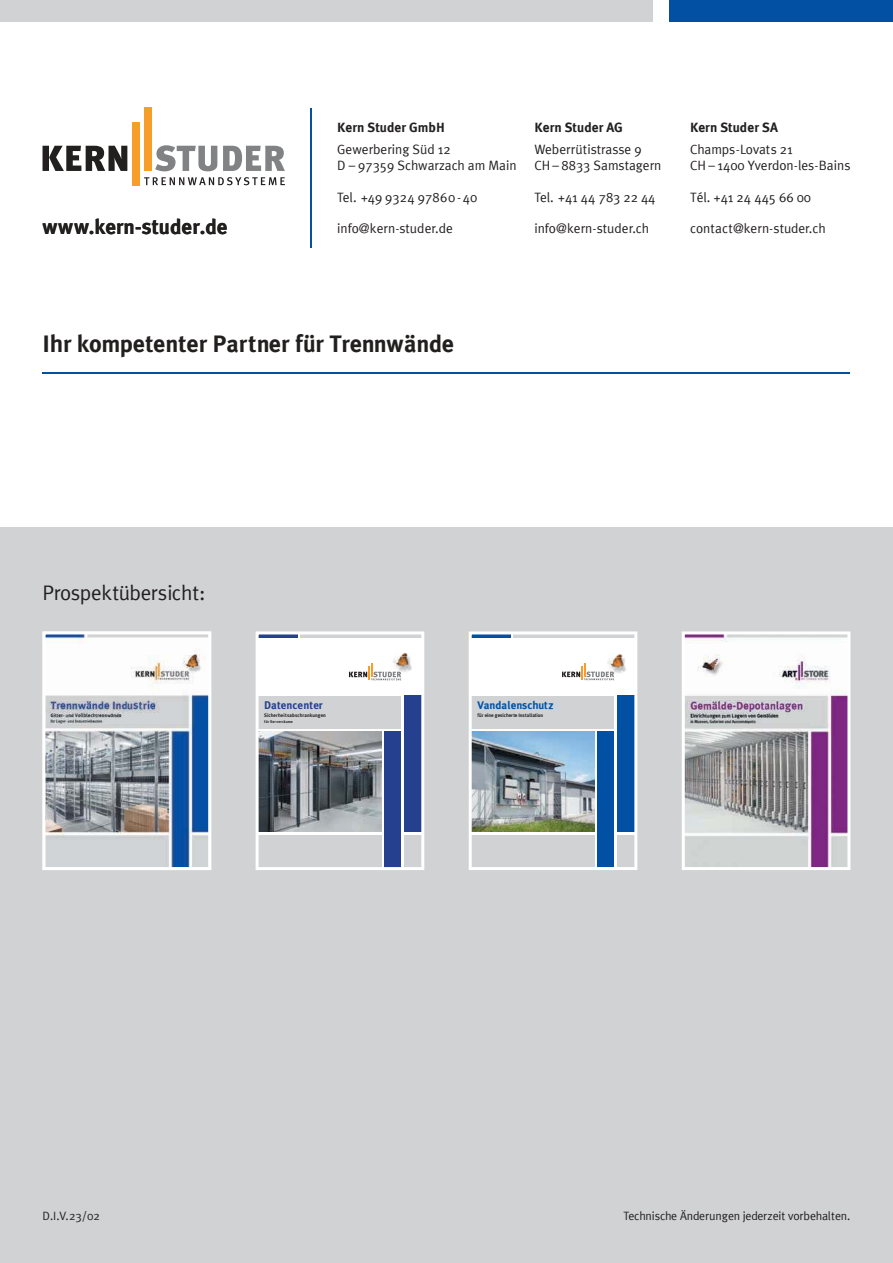
<style>
.page{position:relative;width:893px;height:1263px;background:#fff}
.page>*{position:absolute;margin:0;border:0;box-sizing:border-box;transform-origin:0 0}
.t1{font:700 24px "Meta Plus";color:#221f1f}
.t2{font:21px "Meta Plus";letter-spacing:-.015em;color:#221f1f}
.t3{font:700 21px "Meta Plus";color:#221f1f}
.t4{font:13.5px/16.2px "Meta Plus";color:#221f1f}
.t5{font:700 13.5px "Meta Plus";color:#221f1f}
.t6{font:12px "Meta Plus";letter-spacing:-.015em;color:#221f1f}
.t7{font:700 11.1px "Meta Plus";color:#0250a3}
.t8{font:700 11.1px "Meta Plus";color:#24408e}
.t9{font:700 4.95px "Meta Plus";color:#221f1f}
.t10{font:700 4.95px "Meta Plus";letter-spacing:.02em;color:#231f20}
.t11{font:700 3.9px "Meta Plus";letter-spacing:.04em;color:#231f20}
</style>
<div class="page">
<div style="left:0;top:527px;width:893px;height:736px;background:#d1d2d4"></div>
<hr style="left:43px;top:372px;width:807px;height:2px;background:#0250a3">
<div style="left:670px;top:0;width:223px;height:21px;background:#0250a3"></div>
<div style="left:0;top:0;width:653px;height:21px;background:#d1d2d4"></div>
<hr style="left:310px;top:108px;width:2px;height:140px;background:#0250a3">
<svg style="left:43px;top:146px;width:84px;height:25px"></svg>
<svg style="left:155px;top:145px;width:62px;height:26px"></svg>
<svg style="left:223px;top:146px;width:62px;height:25px"></svg>
<div style="left:132px;top:122px;width:8px;height:63px;background:#f89c2a"></div>
<div style="left:144px;top:108px;width:7px;height:63px;background:#f89c2a"></div>
<svg style="left:144px;top:177px;width:141px;height:8px"></svg>
<svg style="left:682px;top:631px;width:168px;height:239px"></svg>
<svg style="left:256px;top:631px;width:168px;height:239px"></svg>
<svg style="left:469px;top:631px;width:168px;height:239px"></svg>
<svg style="left:43px;top:631px;width:168px;height:239px"></svg>
<h2 class="t3" style="left:43px;top:218px;width:187px">www.kern-studer.de</h2>
<p class="t5" style="left:337px;top:121px;width:109px">Kern Studer GmbH</p>
<p class="t4" style="left:337px;top:142px;width:181px">Gewerbering Süd 12<br>D – 97359 Schwarzach am Main</p>
<p class="t4" style="left:337px;top:190px;width:142px">Tel. +49 9324 97860 - 40</p>
<p class="t4" style="left:337px;top:222px;width:117px">info@kern-studer.de</p>
<p class="t5" style="left:534px;top:121px;width:90px">Kern Studer AG</p>
<p class="t4" style="left:534px;top:142px;width:128px">Weberrütistrasse 9<br>CH – 8833 Samstagern</p>
<p class="t4" style="left:534px;top:190px;width:122px">Tel. +41 44 783 22 44</p>
<p class="t4" style="left:534px;top:222px;width:116px">info@kern-studer.ch</p>
<p class="t5" style="left:690px;top:121px;width:89px">Kern Studer SA</p>
<p class="t4" style="left:690px;top:142px;width:162px">Champs-Lovats 21<br>CH – 1400 Yverdon-les-Bains</p>
<p class="t4" style="left:690px;top:190px;width:122px">Tél. +41 24 445 66 00</p>
<p class="t4" style="left:690px;top:222px;width:137px">contact@kern-studer.ch</p>
<h1 class="t1" style="left:43px;top:333px;width:413px">Ihr kompetenter Partner für Trennwände</h1>
<h2 class="t2" style="left:43px;top:584px;width:165px">Prospektübersicht:</h2>
<p class="t8" style="left:264px;top:701px;width:60px">Datencenter</p>
<p class="t10" style="left:264px;top:713px;width:63px">Sicherheitsabschrankungen</p>
<p class="t11" style="left:264px;top:720px;width:30px">für Serverräume</p>
<p class="t7" style="left:477px;top:701px;width:78px">Vandalenschutz</p>
<p class="t9" style="left:477px;top:713px;width:67px">für eine gesicherte Installation</p>
<p class="t6" style="left:43px;top:1211px;width:59px">D.I.V.23/02</p>
<p class="t6" style="left:623px;top:1211px;width:229px">Technische Änderungen jederzeit vorbehalten.</p>
</div>
